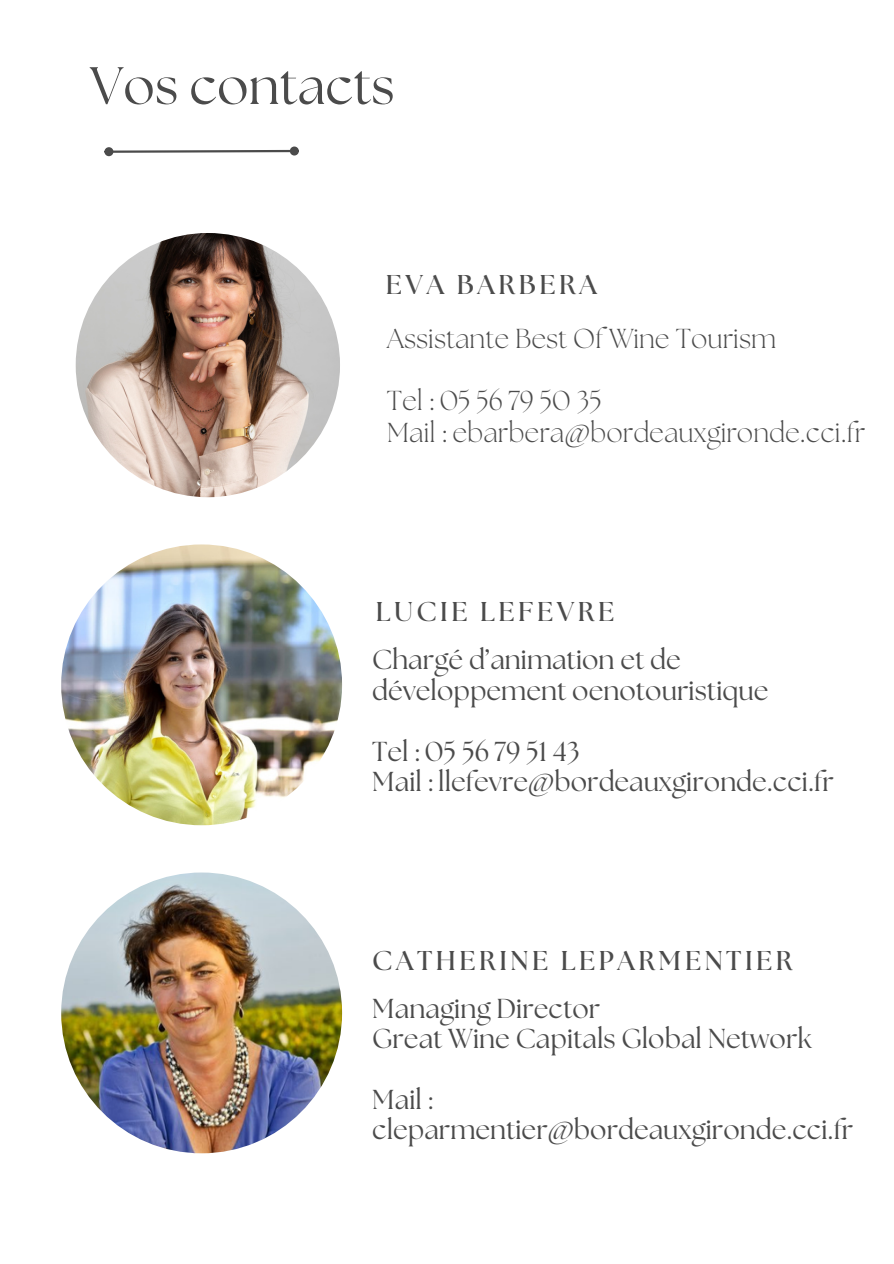
<style>
.page{position:relative;width:894px;height:1264px;background:#fff}
.page>*{position:absolute;margin:0;border:0;box-sizing:border-box;transform-origin:0 0}
.t1{font:52.5px "The Seasons";color:#4b4b4b}
.t2{font:27.3px/30.3px "The Seasons";color:#4b4b4b}
.t3{font:300 27.3px "The Seasons";color:#4b4b4b}
.t4{font:700 27.15px "The Seasons";letter-spacing:.13em;color:#4b4b4b}
</style>
<div class="page">
<div style="left:105px;top:148px;width:7px;height:7px;background:#4b4b4b;border-radius:50%"></div>
<div style="left:104px;top:147px;width:9px;height:9px;border:2px solid #4b4b4b;border-radius:50%"></div>
<svg style="left:111px;top:148px;width:185px;height:6px"></svg>
<div style="left:290px;top:146px;width:9px;height:9px;border:2px solid #4b4b4b;border-radius:50%"></div>
<img style="left:76px;top:233px;width:264px;height:264px;border-radius:50%">
<img style="left:61px;top:544px;width:281px;height:281px;border-radius:50%">
<img style="left:61px;top:872px;width:281px;height:281px;border-radius:50%">
<h2 class="t1" style="left:90px;top:62px;width:306px">Vos contacts</h2>
<p class="t4" style="left:386px;top:272px;width:212px">EVA BARBERA</p>
<p class="t3" style="left:386px;top:326px;width:391px">Assistante Best Of Wine Tourism</p>
<p class="t3" style="left:386px;top:388px;width:216px">Tel : 05 56 79 50 35</p>
<h2 class="t3" style="left:386px;top:420px;width:480px">Mail : ebarbera@bordeauxgironde.cci.fr</h2>
<p class="t4" style="left:375px;top:599px;width:240px">LUCIE LEFEVRE</p>
<p class="t2" style="left:372px;top:646px;width:398px">Chargé d’animation et de développement oenotouristique</p>
<p class="t2" style="left:372px;top:737px;width:209px">Tel : 05 56 79 51 43</p>
<p class="t2" style="left:372px;top:768px;width:463px">Mail : llefevre@bordeauxgironde.cci.fr</p>
<h2 class="t4" style="left:372px;top:947px;width:422px">CATHERINE LEPARMENTIER</h2>
<p class="t2" style="left:372px;top:994px;width:230px">Managing Director</p>
<p class="t2" style="left:372px;top:1025px;width:441px">Great Wine Capitals Global Network</p>
<p class="t2" style="left:372px;top:1085px;width:482px">Mail : cleparmentier@bordeauxgironde.cci.fr</p>
</div>
